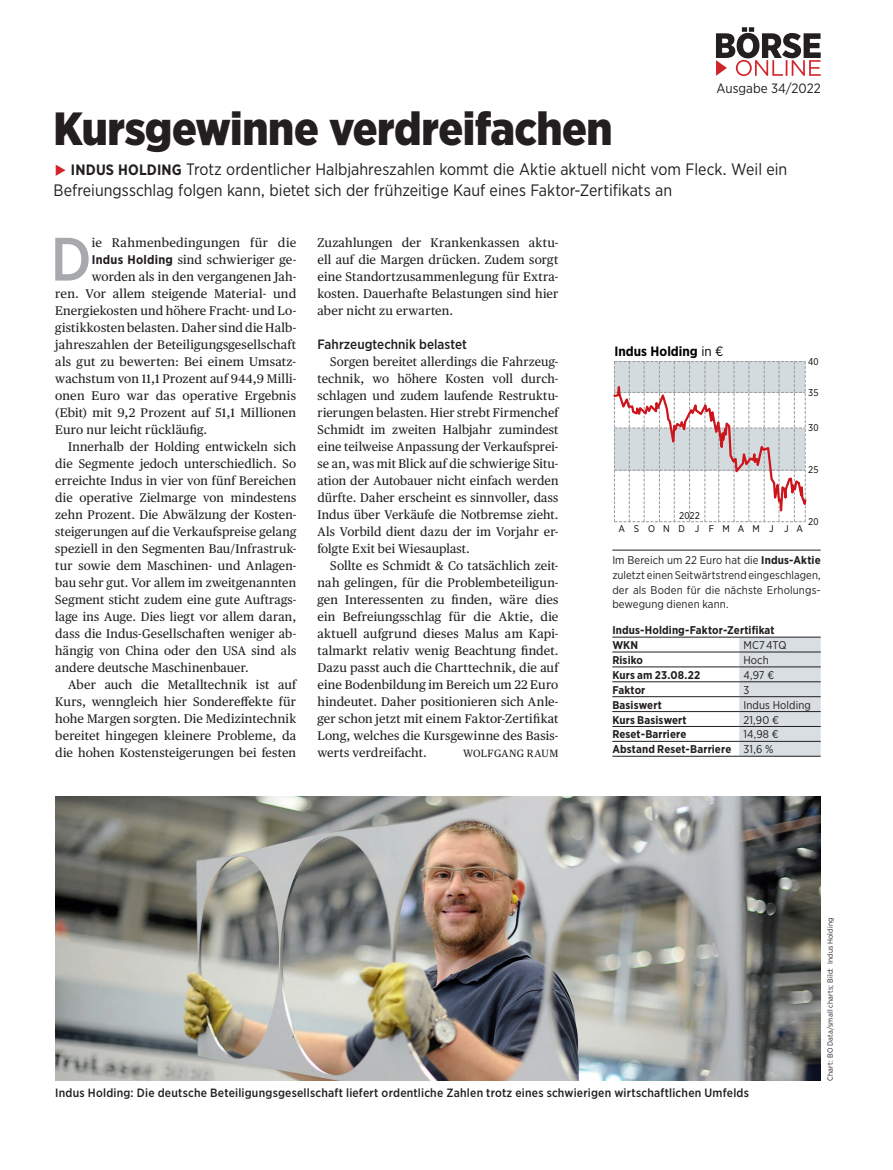
<style>
.page{position:relative;width:893px;height:1170px;background:#fff}
.page>*{position:absolute;margin:0;border:0;box-sizing:border-box;transform-origin:0 0}
._000_Grundtext_Initi{font:500 61.05px "Gotham Narrow";color:#a8a9ad}
._000_Head_black_31{font:900 46.5px "Gotham Narrow";letter-spacing:-.01em;color:#231f20}
._000_Vorspann_11{font:16.5px/21px "Gotham Narrow";color:#231f20}
._000_Zwischentitel{font:500 13.5px "Gotham Narrow";letter-spacing:.005em;color:#231f20}
.t1{font:700 13.5px "Gotham Narrow";color:#000}
.t2{font:13.5px "Gotham Narrow";color:#231f20}
._000_Grundtext_LT{font:12.6px/17px "Publico Text";letter-spacing:.01em;color:#231f20;text-align:justify}
._000_Grundtext_Initi-2{font:12.6px "Publico Text";letter-spacing:.015em;color:#231f20}
._000_Bildunterschrif{font:500 12px "Gotham Narrow";letter-spacing:.015em;color:#231f20}
._000_Chart_BU_book{font:11.25px/14.7px "Gotham Narrow";letter-spacing:.01em;color:#231f20;text-align:justify}
._000_Grafik_Tab_einf{font:700 11.25px "Gotham Narrow";letter-spacing:.01em;color:#231f20}
._000_Grafik_Tab_einf-2{font:11.25px "Gotham Narrow";letter-spacing:.01em;color:#231f20}
._000_Grundtext_LT-2{font:10.5px "Publico Text";letter-spacing:.03em;color:#231f20}
.t3{font:9.75px "Gotham Narrow";letter-spacing:.815em;color:#000}
.t4{font:9.75px "Gotham Narrow";letter-spacing:.86em;color:#000}
._000_BILDNACHWEIS{font:7.5px "Gotham Narrow";letter-spacing:.025em;color:#231f20}
.s1{color:#d1232a}
.s2{font-weight:700;font-size:15px}
.s3{font-family:"Gotham Narrow";font-weight:700}
.s4{font-weight:400}
.s5{font-weight:700}
</style>
<div class="page">
<img style="left:55px;top:796px;width:766px;height:284px">
<svg style="left:613px;top:361px;width:194px;height:162px"></svg>
<hr style="left:612px;top:550px;width:209px;height:1px;background:#231f20">
<svg style="left:739px;top:637px;width:82px;height:119px;background:#d4d9dd"></svg>
<hr style="left:612px;top:636px;width:127px;height:1px;background:#231f20">
<hr style="left:739px;top:636px;width:82px;height:1px;background:#231f20">
<hr style="left:612px;top:651px;width:127px;height:1px;background:#231f20">
<hr style="left:739px;top:651px;width:82px;height:1px;background:#231f20">
<hr style="left:612px;top:666px;width:127px;height:1px;background:#231f20">
<hr style="left:739px;top:666px;width:82px;height:1px;background:#231f20">
<hr style="left:612px;top:681px;width:127px;height:1px;background:#231f20">
<hr style="left:739px;top:681px;width:82px;height:1px;background:#231f20">
<hr style="left:612px;top:696px;width:127px;height:1px;background:#231f20">
<hr style="left:739px;top:696px;width:82px;height:1px;background:#231f20">
<hr style="left:612px;top:711px;width:127px;height:1px;background:#231f20">
<hr style="left:739px;top:711px;width:82px;height:1px;background:#231f20">
<hr style="left:612px;top:726px;width:127px;height:1px;background:#231f20">
<hr style="left:739px;top:726px;width:82px;height:1px;background:#231f20">
<hr style="left:612px;top:741px;width:127px;height:1px;background:#231f20">
<hr style="left:739px;top:741px;width:82px;height:1px;background:#231f20">
<hr style="left:612px;top:756px;width:127px;height:1px;background:#231f20">
<hr style="left:739px;top:756px;width:82px;height:1px;background:#231f20">
<svg style="left:716px;top:27px;width:105px;height:49px"></svg>
<p class="t2" style="left:716px;top:80px;width:106px">Ausgabe 34/2022</p>
<p class="_000_Head_black_31" style="left:54px;top:98px;width:561px">Kursgewinne verdreifachen</p>
<p class="_000_Vorspann_11" style="left:54px;top:158px;width:735px"><span class="s1">◆</span> <span class="s2">INDUS HOLDING</span> Trotz ordentlicher Halbjahreszahlen kommt die Aktie aktuell nicht vom Fleck. Weil ein<br>Befreiungsschlag folgen kann, bietet sich der frühzeitige Kauf eines Faktor-Zertifikats an</p>
<p class="_000_Grundtext_LT" style="left:317px;top:233px;width:242px">Zuzahlungen der Krankenkassen aktu&shy;ell auf die Margen drücken. Zudem sorgt eine Standortzusammenlegung für Extra&shy;kosten. Dauerhafte Belastungen sind hier aber nicht zu erwarten.</p>
<p class="_000_Zwischentitel" style="left:317px;top:335px;width:151px">Fahrzeugtechnik belastet</p>
<p class="_000_Grundtext_LT" style="left:317px;top:352px;width:242px;text-indent:13px">Sorgen bereitet allerdings die Fahrzeug&shy;technik, wo höhere Kosten voll durch&shy;schlagen und zudem laufende Restruktu&shy;rierungen belasten. Hier strebt Firmenchef Schmidt im zweiten Halbjahr zumindest eine teilweise Anpassung der Verkaufsprei&shy;se an, was mit Blick auf die schwierige Situ&shy;ation der Autobauer nicht einfach werden dürfte. Daher erscheint es sinnvoller, dass Indus über Verkäufe die Notbremse zieht.<br>Als Vorbild dient dazu der im Vorjahr er&shy;folgte Exit bei Wiesauplast.</p>
<p class="_000_Grundtext_LT" style="left:317px;top:556px;width:242px;text-indent:13px">Sollte es Schmidt &amp; Co tatsächlich zeit&shy;nah gelingen, für die Problembeteiligun&shy;gen Interessenten zu finden, wäre dies ein Befreiungsschlag für die Aktie, die aktuell aufgrund dieses Malus am Kapi&shy;talmarkt relativ wenig Beachtung findet.<br>Dazu passt auch die Charttechnik, die auf eine Bodenbildung im Bereich um 22 Euro hindeutet. Daher positionieren sich Anle&shy;ger schon jetzt mit einem Faktor-Zertifikat Long, welches die Kursgewinne des Basis&shy;werts verdreifacht.</p>
<p class="_000_Grundtext_Initi" style="left:51px;top:220px;width:43px">D</p>
<p class="_000_Grundtext_Initi-2" style="left:92px;top:233px;width:206px">ie Rahmenbedingungen für die</p>
<p class="_000_Grundtext_Initi-2" style="left:92px;top:250px;width:206px"><span class="s3">Indus Holding</span> sind schwieriger ge-</p>
<p class="_000_Grundtext_Initi-2" style="left:92px;top:267px;width:206px">worden als in den vergangenen Jah-</p>
<p class="_000_Grundtext_Initi-2" style="left:55px;top:284px;width:242px">ren. Vor allem steigende Material- und</p>
<p class="_000_Grundtext_Initi-2" style="left:55px;top:301px;width:242px">Energiekosten und höhere Fracht- und Lo-</p>
<p class="_000_Grundtext_Initi-2" style="left:55px;top:318px;width:242px">gistikkosten belasten. Daher sind die Halb-</p>
<p class="_000_Grundtext_Initi-2" style="left:55px;top:335px;width:242px">jahreszahlen der Beteiligungsgesellschaft</p>
<p class="_000_Grundtext_Initi-2" style="left:55px;top:352px;width:242px">als gut zu bewerten: Bei einem Umsatz-</p>
<p class="_000_Grundtext_Initi-2" style="left:55px;top:369px;width:242px">wachstum von 11,1 Prozent auf 944,9 Milli-</p>
<p class="_000_Grundtext_Initi-2" style="left:55px;top:386px;width:242px">onen Euro war das operative Ergebnis</p>
<p class="_000_Grundtext_Initi-2" style="left:55px;top:403px;width:242px">(Ebit) mit 9,2 Prozent auf 51,1 Millionen</p>
<p class="_000_Grundtext_Initi-2" style="left:55px;top:420px;width:153px">Euro nur leicht rückläufig.</p>
<p class="_000_Grundtext_LT" style="left:55px;top:437px;width:242px;text-indent:13px">Innerhalb der Holding entwickeln sich die Segmente jedoch unterschiedlich. So erreichte Indus in vier von fünf Bereichen die operative Zielmarge von mindestens zehn Prozent. Die Abwälzung der Kosten&shy;steigerungen auf die Verkaufspreise gelang speziell in den Segmenten Bau/Infrastruk&shy;tur sowie dem Maschinen- und Anlagen&shy;bau sehr gut. Vor allem im zweitgenannten Segment sticht zudem eine gute Auftrags&shy;lage ins Auge. Dies liegt vor allem daran, dass die Indus-Gesellschaften weniger ab&shy;hängig von China oder den USA sind als andere deutsche Maschinenbauer.</p>
<p class="_000_Grundtext_LT" style="left:55px;top:675px;width:242px;text-indent:13px">Aber auch die Metalltechnik ist auf Kurs, wenngleich hier Sondereffekte für hohe Margen sorgten. Die Medizintechnik bereitet hingegen kleinere Probleme, da die hohen Kostensteigerungen bei festen</p>
<p class="t1" style="left:614px;top:342px;width:111px">Indus Holding <span class="s4">in €</span></p>
<p class="t3" style="left:808px;top:355px;width:12px">40</p>
<p class="t3" style="left:808px;top:386px;width:12px">35</p>
<p class="t3" style="left:808px;top:421px;width:12px">30</p>
<p class="t3" style="left:808px;top:464px;width:12px">25</p>
<p class="t3" style="left:679px;top:510px;width:22px">2022</p>
<p class="_000_Chart_BU_book" style="left:612px;top:552px;width:210px">Im Bereich um 22 Euro hat die <span class="s5">Indus-Aktie </span>zuletzt einen Seitwärtstrend eingeschlagen, der als Boden für die nächste Erholungs&shy;bewegung dienen kann.</p>
<p class="_000_Grafik_Tab_einf" style="left:612px;top:623px;width:164px">Indus-Holding-Faktor-Zertifikat</p>
<p class="_000_Grafik_Tab_einf" style="left:612px;top:638px;width:27px">WKN</p>
<p class="_000_Grafik_Tab_einf-2" style="left:743px;top:638px;width:44px">MC7 4TQ</p>
<p class="_000_Grafik_Tab_einf" style="left:612px;top:652px;width:32px">Risiko</p>
<p class="_000_Grafik_Tab_einf-2" style="left:743px;top:653px;width:27px">Hoch</p>
<p class="_000_Grafik_Tab_einf" style="left:612px;top:667px;width:89px">Kurs am 23.08.22</p>
<p class="_000_Grafik_Tab_einf-2" style="left:743px;top:668px;width:32px">4,97 €</p>
<p class="_000_Grafik_Tab_einf" style="left:612px;top:682px;width:35px">Faktor</p>
<p class="_000_Grafik_Tab_einf-2" style="left:743px;top:682px;width:7px">3</p>
<p class="_000_Grafik_Tab_einf" style="left:612px;top:697px;width:51px">Basiswert</p>
<p class="_000_Grafik_Tab_einf-2" style="left:743px;top:697px;width:69px">Indus Holding</p>
<p class="_000_Grafik_Tab_einf" style="left:612px;top:712px;width:76px">Kurs Basiswert</p>
<p class="_000_Grafik_Tab_einf-2" style="left:743px;top:712px;width:37px">21,90 €</p>
<p class="_000_Grafik_Tab_einf" style="left:612px;top:727px;width:76px">Reset-Barriere</p>
<p class="_000_Grafik_Tab_einf-2" style="left:743px;top:727px;width:37px">14,98 €</p>
<p class="_000_Grafik_Tab_einf" style="left:612px;top:742px;width:120px">Abstand Reset-Barriere</p>
<p class="_000_Grafik_Tab_einf-2" style="left:743px;top:742px;width:31px">31,6 %</p>
<p class="t3" style="left:808px;top:515px;width:12px">20</p>
<p class="t4" style="left:618px;top:522px;width:186px">ASOND JFMAMJ JA</p>
<p class="_000_Grundtext_LT-2" style="left:463px;top:745px;width:97px">WOLFGANG RAUM</p>
<p class="_000_Bildunterschrif" style="left:55px;top:1085px;width:695px">Indus Holding: Die deutsche Beteiligungsgesellschaft liefert ordentliche Zahlen trotz eines schwierigen wirtschaftlichen Umfelds</p>
<p class="_000_BILDNACHWEIS" style="left:825px;top:1080px;width:164px;rotate:-90deg">Chart: BO Data/small charts; Bild: Indus Holding</p>
</div>
